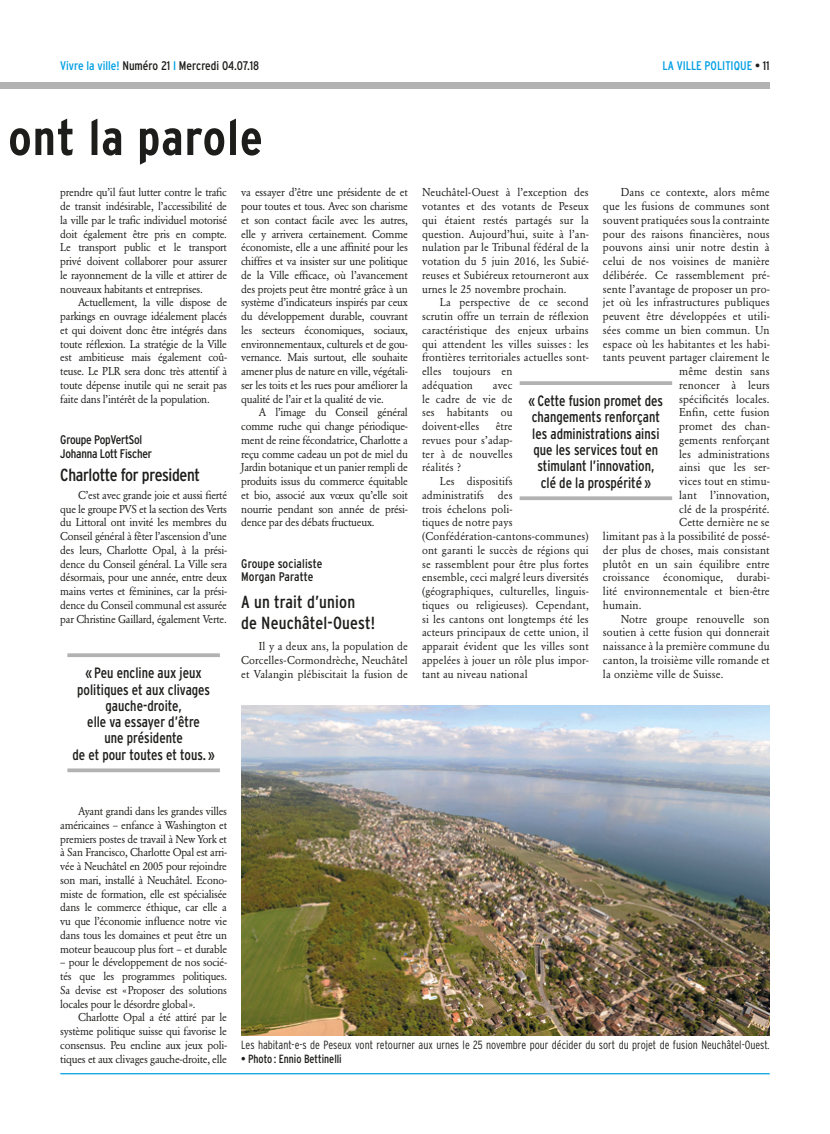
<style>
.page{position:relative;width:830px;height:1134px;background:#fff}
.page>*{position:absolute;margin:0;border:0;box-sizing:border-box;transform-origin:0 0}
.t1{font:700 condensed 50px "Interstate";letter-spacing:.02em;color:#1d1d1b}
.t2{font:condensed 17.5px/21.2px "Interstate";color:#1d1d1b}
.t3{font:condensed 17.5px "Interstate";letter-spacing:-.02em;color:#1d1d1b}
.t4{font:condensed 15px/16.2px "Interstate";color:#1d1d1b;text-align:center;scale:.95 1}
.t5{font:condensed 12.5px/13.8px "Interstate";letter-spacing:-.005em;color:#1d1d1b}
.t6{font:condensed 12.5px "Interstate";color:#009fe3}
.t7{font:300 condensed 11.88px "Interstate";color:#1d1d1b;scale:.95 1}
.t8{font:condensed 11.88px "Interstate";color:#1d1d1b;scale:.95 1}
.t9{font:11.38px "Garamond BE";letter-spacing:.01em;color:#1d1d1b;scale:.96 1}
.t10{font:11.25px/13.8px "Garamond BE";letter-spacing:.01em;color:#1d1d1b;text-align:justify;scale:.96 1}
.t11{font:11.25px/13.8px "Garamond BE";letter-spacing:.01em;color:#1d1d1b;text-align:justify;scale:.95 1}
.s1{color:#009fe3}
.s2{color:#1d1d1b}
</style>
<div class="page">
<hr style="left:60px;top:1073px;width:709px;height:1px;background:#009fe3">
<div style="left:0;top:83px;width:769px;height:6px;background:#b2b2b2"></div>
<svg style="left:519px;top:381px;width:152px;height:4px"></svg>
<svg style="left:519px;top:496px;width:152px;height:4px"></svg>
<svg style="left:67px;top:653px;width:153px;height:4px"></svg>
<svg style="left:67px;top:768px;width:153px;height:4px"></svg>
<img style="left:241px;top:705px;width:528px;height:330px">
<p class="t5" style="left:60px;top:59px;width:200px"><span class="s1">Vivre la ville!</span> Numéro 21 <span class="s1">I</span> Mercredi 04.07.18</p>
<p class="t6" style="left:662px;top:59px;width:109px">LA VILLE POLITIQUE <span class="s2">• 11</span></p>
<h1 class="t1" style="left:8px;top:110px;width:256px">ont la parole</h1>
<p class="t11" style="left:60px;top:186px;width:177px">prendre qu’il faut lutter contre le trafic de transit indésirable, l’accessibilité de la ville par le trafic individuel motorisé doit également être pris en compte.<br>Le transport public et le transport privé doivent collaborer pour assurer le rayonnement de la ville et attirer de nouveaux habitants et entreprises.</p>
<p class="t11" style="left:60px;top:296px;width:177px;text-indent:18px">Actuellement, la ville dispose de parkings en ouvrage idéalement placés et qui doivent donc être intégrés dans toute réflexion. La stratégie de la Ville est ambitieuse mais également coû&shy;teuse. Le PLR sera donc très attentif à toute dépense inutile qui ne serait pas faite dans l’intérêt de la population.</p>
<p class="t5" style="left:60px;top:432px;width:93px">Groupe PopVertSol<br>Johanna Lott Fischer</p>
<h2 class="t3" style="left:60px;top:465px;width:141px">Charlotte for president</h2>
<p class="t11" style="left:60px;top:488px;width:177px;text-indent:18px">C’est avec grande joie et aussi fierté que le groupe PVS et la section des Verts du Littoral ont invité les membres du Conseil général à fêter l’ascension d’une des leurs, Charlotte Opal, à la prési&shy;dence du Conseil général. La Ville sera désormais, pour une année, entre deux mains vertes et féminines, car la prési&shy;dence du Conseil communal est assurée par Christine Gaillard, également Verte.</p>
<p class="t10" style="left:241px;top:186px;width:175px">va essayer d’être une présidente de et pour toutes et tous. Avec son charisme et son contact facile avec les autres, elle y arrivera certainement. Comme économiste, elle a une affinité pour les chiffres et va insister sur une politique de la Ville efficace, où l’avancement des projets peut être montré grâce à un système d’indicateurs inspirés par ceux du développement durable, couvrant les secteurs économiques, sociaux, environnementaux, culturels et de gou&shy;vernance. Mais surtout, elle souhaite amener plus de nature en ville, végétali&shy;ser les toits et les rues pour améliorer la qualité de l’air et la qualité de vie.</p>
<p class="t10" style="left:241px;top:406px;width:175px;text-indent:18px">A l’image du Conseil général comme ruche qui change périodique&shy;ment de reine fécondatrice, Charlotte a reçu comme cadeau un pot de miel du Jardin botanique et un panier rempli de produits issus du commerce équitable et bio, associé aux vœux qu’elle soit nourrie pendant son année de prési&shy;dence par des débats fructueux.</p>
<p class="t5" style="left:241px;top:556px;width:83px">Groupe socialiste<br>Morgan Paratte</p>
<h2 class="t2" style="left:241px;top:591px;width:135px">A un trait d’union de Neuchâtel-Ouest!</h2>
<p class="t10" style="left:241px;top:639px;width:175px;text-indent:18px">Il y a deux ans, la population de Corcelles-Cormondrèche, Neuchâtel et Valangin plébiscitait la fusion de</p>
<h3 class="t4" style="left:72px;top:665px;width:151px">« Peu encline aux jeux politiques et aux clivages gauche-droite,<br>elle va essayer d’être<br>une présidente<br>de et pour toutes et tous. »</h3>
<p class="t9" style="left:620px;top:186px;width:157px">Dans ce contexte, alors même</p>
<p class="t9" style="left:602px;top:199px;width:175px">que les fusions de communes sont</p>
<p class="t9" style="left:602px;top:213px;width:175px">souvent pratiquées sous la contrainte</p>
<p class="t9" style="left:602px;top:227px;width:175px">pour des raisons financières, nous</p>
<p class="t9" style="left:602px;top:241px;width:175px">pouvons ainsi unir notre destin à</p>
<p class="t9" style="left:602px;top:254px;width:175px">celui de nos voisines de manière</p>
<p class="t9" style="left:602px;top:268px;width:175px">délibérée. Ce rassemblement pré-</p>
<p class="t9" style="left:602px;top:282px;width:175px">sente l’avantage de proposer un pro-</p>
<p class="t9" style="left:602px;top:296px;width:175px">jet où les infrastructures publiques</p>
<p class="t9" style="left:602px;top:309px;width:175px">peuvent être développées et utili-</p>
<p class="t9" style="left:602px;top:323px;width:175px">sées comme un bien commun. Un</p>
<p class="t9" style="left:602px;top:337px;width:175px">espace où les habitantes et les habi-</p>
<p class="t9" style="left:602px;top:351px;width:175px">tants peuvent partager clairement le</p>
<p class="t9" style="left:679px;top:364px;width:96px">même destin sans</p>
<p class="t9" style="left:679px;top:378px;width:96px">renoncer à leurs</p>
<p class="t9" style="left:679px;top:392px;width:96px">spécificités locales.</p>
<p class="t9" style="left:679px;top:406px;width:96px">Enfin, cette fusion</p>
<p class="t9" style="left:679px;top:419px;width:96px">promet des chan-</p>
<p class="t9" style="left:679px;top:433px;width:96px">gements renforçant</p>
<p class="t9" style="left:679px;top:447px;width:96px">les administrations</p>
<p class="t9" style="left:679px;top:461px;width:96px">ainsi que les ser-</p>
<p class="t9" style="left:679px;top:474px;width:96px">vices tout en stimu-</p>
<p class="t9" style="left:679px;top:488px;width:96px">lant l’innovation,</p>
<p class="t9" style="left:679px;top:502px;width:96px">clé de la prospérité.</p>
<p class="t9" style="left:679px;top:516px;width:96px">Cette dernière ne se</p>
<p class="t9" style="left:602px;top:529px;width:175px">limitant pas à la possibilité de possé-</p>
<p class="t9" style="left:602px;top:543px;width:175px">der plus de choses, mais consistant</p>
<p class="t9" style="left:602px;top:557px;width:175px">plutôt en un sain équilibre entre</p>
<p class="t9" style="left:602px;top:571px;width:175px">croissance économique, durabi-</p>
<p class="t9" style="left:602px;top:584px;width:175px">lité environnementale et bien-être</p>
<p class="t9" style="left:602px;top:598px;width:42px">humain.</p>
<p class="t9" style="left:620px;top:612px;width:157px">Notre groupe renouvelle son</p>
<p class="t9" style="left:602px;top:626px;width:175px">soutien à cette fusion qui donnerait</p>
<p class="t9" style="left:602px;top:639px;width:175px">naissance à la première commune du</p>
<p class="t9" style="left:602px;top:653px;width:175px">canton, la troisième ville romande et</p>
<p class="t9" style="left:602px;top:667px;width:127px">la onzième ville de Suisse.</p>
<p class="t10" style="left:422px;top:186px;width:175px">Neuchâtel-Ouest à l’exception des votantes et des votants de Peseux qui étaient restés partagés sur la question. Aujourd’hui, suite à l’an&shy;nulation par le Tribunal fédéral de la votation du 5 juin 2016, les Subié&shy;reuses et Subiéreux retourneront aux urnes le 25 novembre prochain.</p>
<p class="t10" style="left:422px;top:296px;width:175px;text-align:left;text-indent:18px">La perspective de ce second scrutin offre un terrain de réflexion caractéristique des enjeux urbains qui attendent les villes suisses: les frontières territoriales actuelles sont&shy;elles toujours en<br>adéquation</p>
<p class="t10" style="left:422px;top:378px;width:96px;text-indent:71px">avec le cadre de vie de ses habitants ou doivent-elles</p>
<h3 class="t4" style="left:528px;top:393px;width:143px">« Cette fusion promet des changements renforçant les administrations ainsi que les services tout en stimulant l’innovation, clé de la prospérité »</h3>
<p class="t10" style="left:422px;top:419px;width:96px;text-indent:74px">être revues pour s’adap&shy;ter à de nouvelles réalités ?</p>
<p class="t10" style="left:422px;top:474px;width:175px;text-align:left;text-indent:18px">Les dispositifs<br>administratifs des<br>trois échelons poli-<br>tiques de notre pays (Confédération-cantons-communes) ont garanti le succès de régions qui se rassemblent pour être plus fortes ensemble, ceci malgré leurs diversités (géographiques, culturelles, linguis&shy;tiques ou religieuses). Cependant, si les cantons ont longtemps été les acteurs principaux de cette union, il apparait évident que les villes sont appelées à jouer un rôle plus impor&shy;tant au niveau national</p>
<p class="t11" style="left:60px;top:804px;width:177px;text-indent:18px">Ayant grandi dans les grandes villes américaines – enfance à Washington et premiers postes de travail à New York et à San Francisco, Charlotte Opal est arri&shy;vée à Neuchâtel en 2005 pour rejoindre son mari, installé à Neuchâtel. Econo&shy;miste de formation, elle est spécialisée dans le commerce éthique, car elle a vu que l’économie influence notre vie dans tous les domaines et peut être un moteur beaucoup plus fort – et durable</p>
<p class="t11" style="left:60px;top:956px;width:177px">– pour le développement de nos socié&shy;tés que les programmes politiques.<br>Sa devise est «Proposer des solutions locales pour le désordre global».</p>
<p class="t10" style="left:60px;top:1011px;width:175px;text-indent:18px">Charlotte Opal a été attiré par le système politique suisse qui favorise le consensus. Peu encline aux jeux poli&shy;tiques et aux clivages gauche-droite, elle</p>
<p class="t7" style="left:241px;top:1038px;width:557px">Les habitant-e-s de Peseux vont retourner aux urnes le 25 novembre pour décider du sort du projet de fusion Neuchâtel-Ouest.</p>
<p class="t8" style="left:241px;top:1052px;width:107px">• Photo : Ennio Bettinelli</p>
</div>
